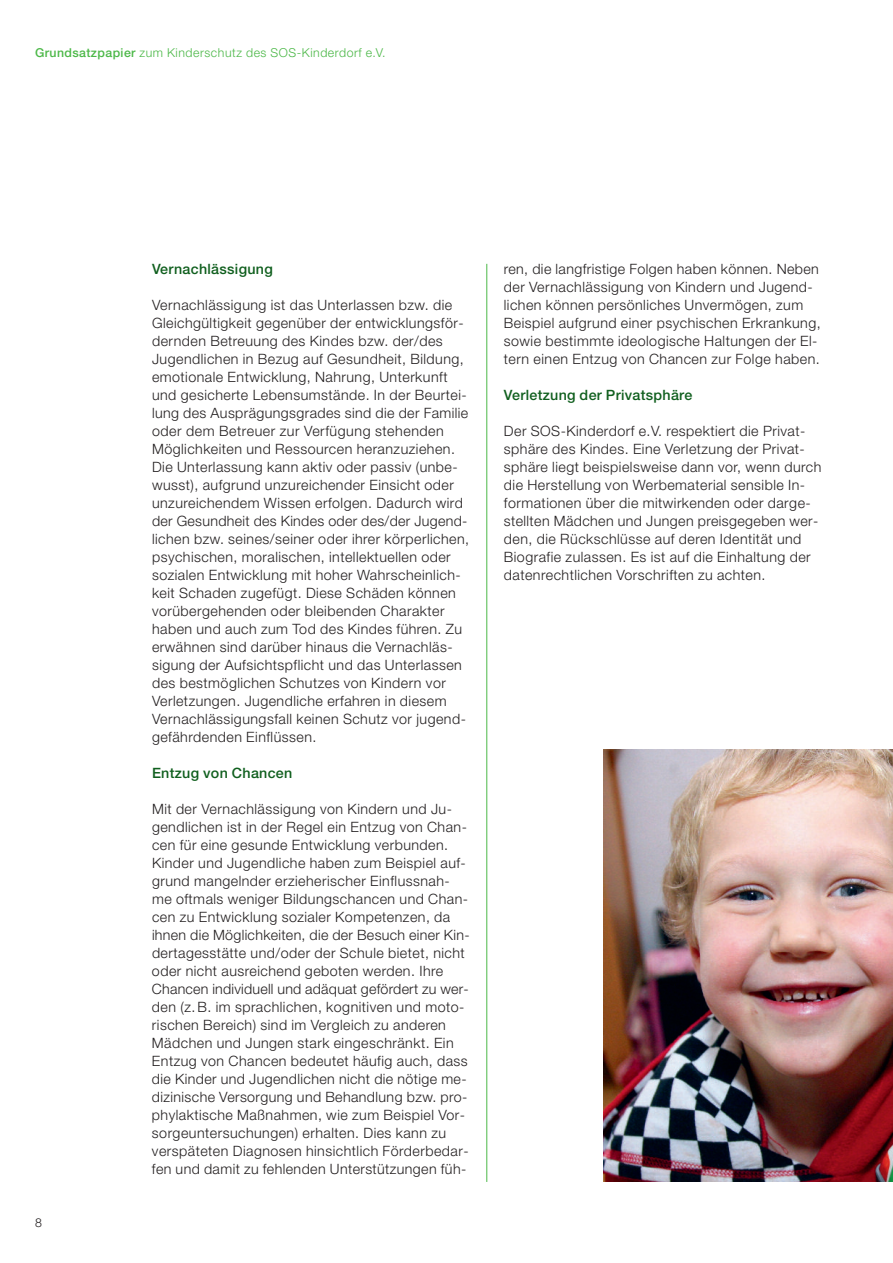
<style>
.page{position:relative;width:893px;height:1263px;background:#fff}
.page>*{position:absolute;margin:0;border:0;box-sizing:border-box;transform-origin:0 0}
.t1{font:300 14.25px/18px "Helvetica Neue LT";letter-spacing:.035em;color:#231f20}
.t2{font:500 14.25px "Helvetica Neue LT";letter-spacing:.02em;color:#105f1e}
.t3{font:300 12.3px "Helvetica Neue LT";letter-spacing:.045em;color:#4cb848}
.t4{font:300 12.3px "Helvetica Neue LT";color:#231f20}
.s1{font-weight:500}
</style>
<div class="page">
<img style="left:604px;top:750px;width:289px;height:432px">
<hr style="left:486px;top:264px;width:1px;height:918px;background:#4cb848">
<p class="t3" style="left:35px;top:48px;width:352px"><span class="s1">Grundsatzpapier</span> zum Kinderschutz des SOS-Kinderdorf e.V.</p>
<p class="t4" style="left:35px;top:1218px;width:8px">8</p>
<p class="t2" style="left:152px;top:264px;width:122px">Vernachlässigung</p>
<p class="t1" style="left:152px;top:297px;width:319px">Vernachlässigung ist das Unterlassen bzw. die Gleichgültigkeit gegenüber der entwicklungsför&shy;dernden Betreuung des Kindes bzw. der/des Jugendlichen in Bezug auf Gesundheit, Bildung, emotionale Entwicklung, Nahrung, Unterkunft und gesicherte Lebensumstände. In der Beurtei&shy;lung des Ausprägungsgrades sind die der Familie oder dem Betreuer zur Verfügung stehenden Möglichkeiten und Ressourcen heranzuziehen.<br>Die Unterlassung kann aktiv oder passiv (unbe&shy;wusst), aufgrund unzureichender Einsicht oder unzureichendem Wissen erfolgen. Dadurch wird der Gesundheit des Kindes oder des/der Jugend&shy;lichen bzw. seines/seiner oder ihrer körperlichen, psychischen, moralischen, intellektuellen oder sozialen Entwicklung mit hoher Wahrscheinlich&shy;keit Schaden zugefügt. Diese Schäden können vorübergehenden oder bleibenden Charakter haben und auch zum Tod des Kindes führen. Zu erwähnen sind darüber hinaus die Vernachläs&shy;sigung der Aufsichtspflicht und das Unterlassen des bestmöglichen Schutzes von Kindern vor Verletzungen. Jugendliche erfahren in diesem Vernachlässigungsfall keinen Schutz vor jugend&shy;gefährdenden Einflüssen.</p>
<p class="t2" style="left:152px;top:768px;width:142px">Entzug von Chancen</p>
<p class="t1" style="left:152px;top:801px;width:319px">Mit der Vernachlässigung von Kindern und Ju&shy;gendlichen ist in der Regel ein Entzug von Chan&shy;cen für eine gesunde Entwicklung verbunden.<br>Kinder und Jugendliche haben zum Beispiel auf&shy;grund mangelnder erzieherischer Einflussnah&shy;me oftmals weniger Bildungschancen und Chan&shy;cen zu Entwicklung sozialer Kompetenzen, da ihnen die Möglichkeiten, die der Besuch einer Kin&shy;dertagesstätte und/oder der Schule bietet, nicht oder nicht ausreichend geboten werden. Ihre Chancen individuell und adäquat gefördert zu wer&shy;den (z.B. im sprachlichen, kognitiven und moto&shy;rischen Bereich) sind im Vergleich zu anderen Mädchen und Jungen stark eingeschränkt. Ein Entzug von Chancen bedeutet häufig auch, dass die Kinder und Jugendlichen nicht die nötige me&shy;dizinische Versorgung und Behandlung bzw. pro&shy;phylaktische Maßnahmen, wie zum Beispiel Vor&shy;sorgeuntersuchungen) erhalten. Dies kann zu verspäteten Diagnosen hinsichtlich Förderbedar&shy;fen und damit zu fehlenden Unterstützungen füh-</p>
<p class="t1" style="left:504px;top:261px;width:318px">ren, die langfristige Folgen haben können. Neben der Vernachlässigung von Kindern und Jugend&shy;lichen können persönliches Unvermögen, zum Beispiel aufgrund einer psychischen Erkrankung, sowie bestimmte ideologische Haltungen der El&shy;tern einen Entzug von Chancen zur Folge haben.</p>
<p class="t2" style="left:504px;top:390px;width:190px">Verletzung der Privatsphäre</p>
<p class="t1" style="left:504px;top:423px;width:319px">Der SOS-Kinderdorf e.V. respektiert die Privat&shy;sphäre des Kindes. Eine Verletzung der Privat&shy;sphäre liegt beispielsweise dann vor, wenn durch die Herstellung von Werbematerial sensible In&shy;formationen über die mitwirkenden oder darge&shy;stellten Mädchen und Jungen preisgegeben wer&shy;den, die Rückschlüsse auf deren Identität und Biografie zulassen. Es ist auf die Einhaltung der datenrechtlichen Vorschriften zu achten.</p>
</div>
